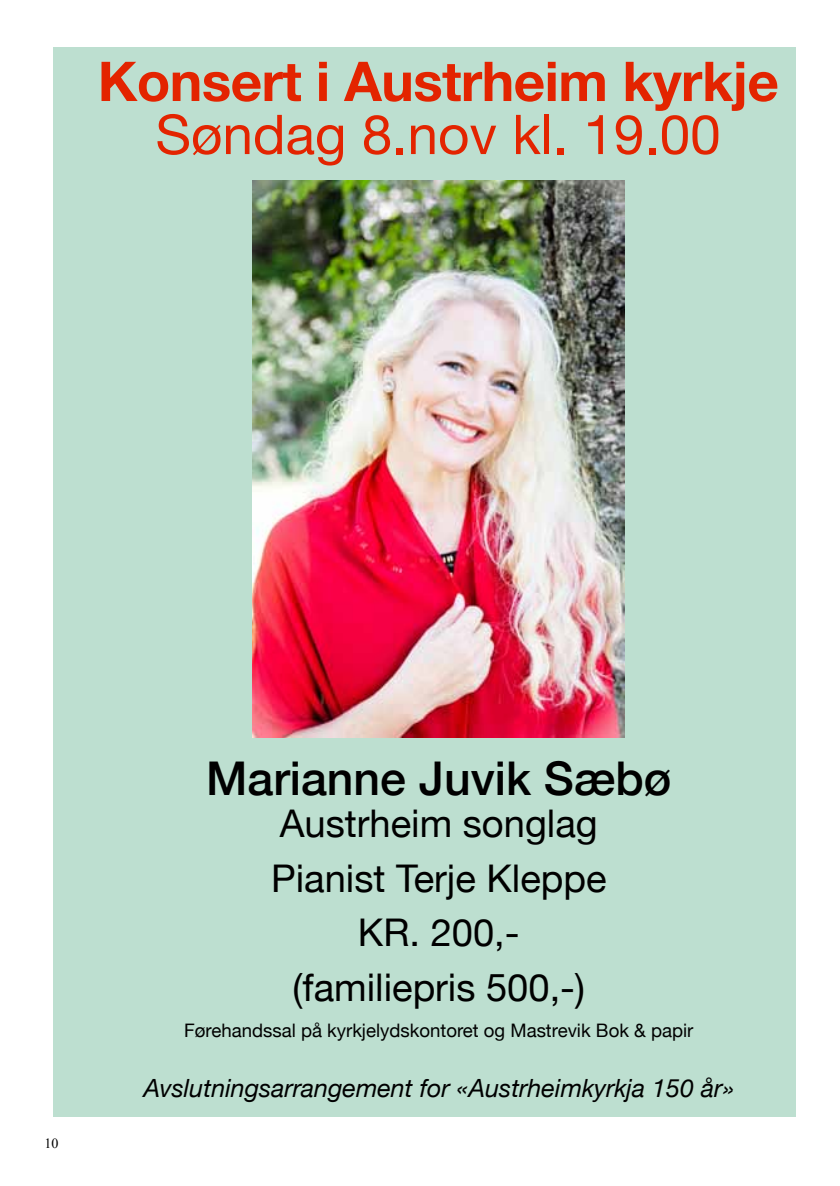
<style>
.page{position:relative;width:840px;height:1186px;background:#fff}
.page>*{position:absolute;margin:0;border:0;box-sizing:border-box;transform-origin:0 0}
.t1{font:700 54.95px "Helvetica Neue";letter-spacing:-.01em;color:#e32400}
.t2{font:54.95px "Helvetica Neue";color:#e32400}
.t3{font:500 46.55px "Helvetica Neue";color:#000}
.t4{font:38.15px/54.4px "Helvetica Neue";color:#000;text-align:center}
.t5{font:italic 25.03px "Helvetica Neue";color:#000}
.t6{font:18.55px "Helvetica Neue";color:#000}
.t7{font:14px "Times New Roman";color:#000}
</style>
<div class="page">
<div style="left:53px;top:47px;width:742px;height:1069px;background:#bddfd0"></div>
<img style="left:252px;top:180px;width:372px;height:558px">
<h1 class="t1" style="left:98px;top:38px;width:683px">Konsert i Austrheim kyrkje</h1>
<h1 class="t2" style="left:155px;top:95px;width:567px">Søndag 8.nov kl. 19.00</h1>
<p class="t7" style="left:45px;top:1133px;width:15px">10</p>
<p class="t3" style="left:206px;top:741px;width:467px">Marianne Juvik Sæbø</p>
<p class="t4" style="left:271px;top:799px;width:337px">Austrheim songlag<br>Pianist Terje Kleppe<br>KR. 200,- (familiepris 500,-)</p>
<p class="t6" style="left:184px;top:1016px;width:511px">Førehandssal på kyrkjelydskontoret og Mastrevik Bok &amp; papir</p>
<p class="t5" style="left:144px;top:1070px;width:592px">Avslutningsarrangement for «Austrheimkyrkja 150 år»</p>
</div>
